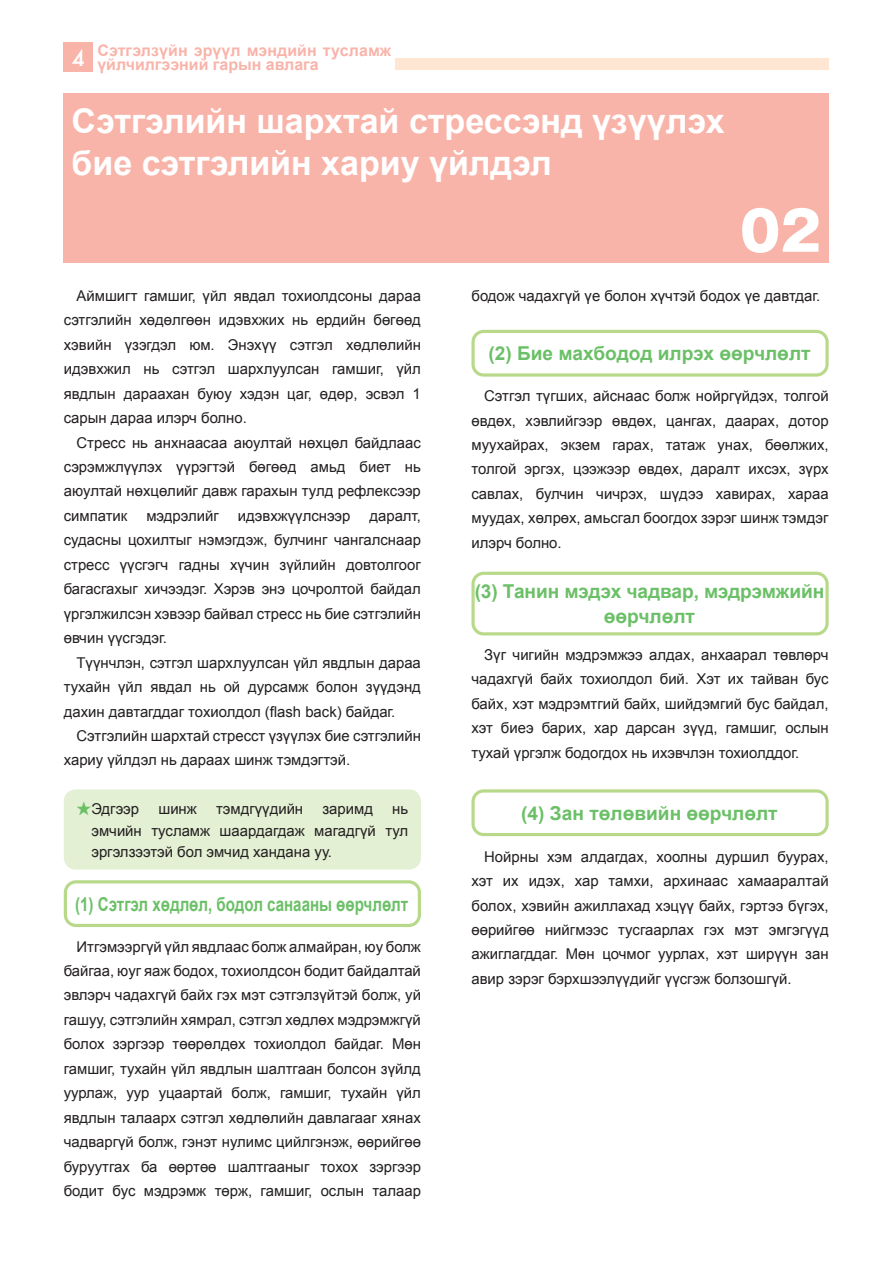
<style>
.page{position:relative;width:893px;height:1263px;background:#fff}
.page>*{position:absolute;margin:0;border:0;box-sizing:border-box;transform-origin:0 0}
.t1{font:800 53.1px "Gothic MB101 Pr 6 N";color:#fff}
.t2{font:700 34.05px/42.5px "Arial";color:#fff}
.t3{font:700 19.2px/24.5px "Arial";color:#6bc067;text-align:center}
.t4{font:700 19.2px "Arial";color:#6bc067;scale:.79 1}
.t5{font:700 15.9px/13.8px "Arial";color:#f9b4aa}
.t6{font:14.85px/24.5px "Arial";color:#231f20;text-align:justify}
.s1{font-family:"Futura";font-weight:500;font-size:21.3px;color:#fff}
.s2{font-family:"Gothic MB101 Pr 6 N";font-weight:300;color:#6bc067}
</style>
<div class="page">
<div style="left:64px;top:43px;width:29px;height:29px;background:#f9b4aa"></div>
<div style="left:395px;top:58px;width:434px;height:12px;background:#fee6d3"></div>
<div style="left:64px;top:94px;width:765px;height:169px;background:#f9b4aa"></div>
<div style="left:65px;top:791px;width:354px;height:77px;background:#e4f0d4;border-radius:11px"></div>
<div style="left:64px;top:789px;width:357px;height:81px;border:3px solid #e4f0d4;border-radius:11px"></div>
<div style="left:64px;top:880px;width:357px;height:47px;border:3px solid #b8d989;border-radius:11px"></div>
<div style="left:471px;top:330px;width:358px;height:47px;border:3px solid #b8d989;border-radius:11px"></div>
<div style="left:471px;top:572px;width:358px;height:63px;border:3px solid #b8d989;border-radius:11px"></div>
<div style="left:471px;top:789px;width:358px;height:47px;border:3px solid #b8d989;border-radius:11px"></div>
<p class="t5" style="left:97px;top:44px;width:295px;text-indent:-25px"><span class="s1">4</span> Сэтгэлзүйн эрүүл мэндийн тусламж үйлчилгээний гарын авлага</p>
<p class="t2" style="left:71px;top:100px;width:655px">Сэтгэлийн шархтай стрессэнд үзүүлэх бие сэтгэлийн хариу үйлдэл</p>
<p class="t1" style="left:740px;top:187px;width:82px">02</p>
<p class="t6" style="left:64px;top:284px;width:359px;text-indent:13px">Аймшигт гамшиг, үйл явдал тохиолдсоны дараа сэтгэлийн хөдөлгөөн идэвхжих нь ердийн бөгөөд хэвийн үзэгдэл юм. Энэхүү сэтгэл хөдлөлийн идэвхжил нь сэтгэл шархлуулсан гамшиг, үйл явдлын дараахан буюу хэдэн цаг, өдөр, эсвэл 1 сарын дараа илэрч болно.</p>
<p class="t6" style="left:64px;top:430px;width:359px;text-indent:13px">Стресс нь анхнаасаа аюултай нөхцөл байдлаас сэрэмжлүүлэх үүрэгтэй бөгөөд амьд биет нь аюултай нөхцөлийг давж гарахын тулд рефлексээр симпатик</p>
<p class="t6" style="left:146px;top:504px;width:74px">мэдрэлийг</p>
<p class="t6" style="left:238px;top:504px;width:114px">идэвхжүүлснээр</p>
<p class="t6" style="left:64px;top:504px;width:359px;text-indent:306px">даралт, судасны цохилтыг нэмэгдэж, булчинг чангалснаар стресс үүсгэгч гадны хүчин зүйлийн довтолгоог багасгахыг хичээдэг. Хэрэв энэ цочролтой байдал үргэлжилсэн хэвээр байвал стресс нь бие сэтгэлийн өвчин үүсгэдэг.</p>
<p class="t6" style="left:64px;top:650px;width:359px;text-indent:13px">Түүнчлэн, сэтгэл шархлуулсан үйл явдлын дараа тухайн үйл явдал нь ой дурсамж болон зүүдэнд дахин давтагддаг тохиолдол (flash back) байдаг.</p>
<p class="t6" style="left:64px;top:724px;width:359px;text-indent:13px">Сэтгэлийн шархтай стресст үзүүлэх бие сэтгэлийн хариу үйлдэл нь дараах шинж тэмдэгтэй.</p>
<p class="t6" style="left:77px;top:797px;width:64px"><span class="s2">★</span>Эдгээр</p>
<p class="t6" style="left:158px;top:797px;width:40px">шинж</p>
<p class="t6" style="left:216px;top:797px;width:89px">тэмдгүүдийн</p>
<p class="t6" style="left:322px;top:797px;width:52px">заримд</p>
<p class="t6" style="left:91px;top:798px;width:318px;line-height:21.3px;text-indent:301px">нь эмчийн тусламж шаардагдаж магадгүй тул эргэлзээтэй бол эмчид хандана уу.</p>
<p class="t4" style="left:75px;top:891px;width:423px">(1) Сэтгэл хөдлөл, бодол санааны өөрчлөлт</p>
<p class="t6" style="left:64px;top:934px;width:359px;text-indent:13px">Итгэмээргүй үйл явдлаас болж алмайран, юу болж байгаа, юуг яаж бодох, тохиолдсон бодит байдалтай эвлэрч чадахгүй байх гэх мэт сэтгэлзүйтэй болж, уй гашуу, сэтгэлийн хямрал, сэтгэл хөдлөх мэдрэмжгүй болох зэргээр төөрөлдөх тохиолдол байдаг. Мөн гамшиг, тухайн үйл явдлын шалтгаан болсон зүйлд уурлаж, уур уцаартай болж, гамшиг, тухайн үйл явдлын талаарх сэтгэл хөдлөлийн давлагааг хянах чадваргүй болж, гэнэт нулимс цийлгэнэж, өөрийгөө буруутгах ба өөртөө шалтгааныг тохох зэргээр бодит бус мэдрэмж төрж, гамшиг, ослын талаар</p>
<p class="t6" style="left:471px;top:283px;width:350px">бодож чадахгүй үе болон хүчтэй бодох үе давтдаг.</p>
<p class="t3" style="left:488px;top:342px;width:324px">(2) Бие махбодод илрэх өөрчлөлт</p>
<p class="t6" style="left:471px;top:384px;width:359px;text-indent:13px">Сэтгэл түгших, айснаас болж нойргүйдэх, толгой өвдөх, хэвлийгээр өвдөх, цангах, даарах, дотор муухайрах, экзем гарах, татаж унах, бөөлжих, толгой эргэх, цээжээр өвдөх, даралт ихсэх, зүрх савлах, булчин чичрэх, шүдээ хавирах, хараа муудах, хөлрөх, амьсгал боогдох зэрэг шинж тэмдэг илэрч болно.</p>
<p class="t3" style="left:475px;top:580px;width:351px">(3) Танин мэдэх чадвар, мэдрэмжийн өөрчлөлт</p>
<p class="t6" style="left:471px;top:643px;width:359px;text-indent:13px">Зүг чигийн мэдрэмжээ алдах, анхаарал төвлөрч чадахгүй байх тохиолдол бий. Хэт их тайван бус байх, хэт мэдрэмтгий байх, шийдэмгий бус байдал, хэт биеэ барих, хар дарсан зүүд, гамшиг, ослын тухай үргэлж бодогдох нь ихэвчлэн тохиолддог.</p>
<p class="t3" style="left:521px;top:801px;width:258px">(4) Зан төлөвийн өөрчлөлт</p>
<p class="t6" style="left:471px;top:844px;width:359px;text-indent:13px">Нойрны хэм алдагдах, хоолны дуршил буурах, хэт их идэх, хар тамхи, архинаас хамааралтай болох, хэвийн ажиллахад хэцүү байх, гэртээ бүгэх, өөрийгөө нийгмээс тусгаарлах гэх мэт эмгэгүүд ажиглагддаг. Mөн цочмог уурлах, хэт ширүүн зан авир зэрэг бэрхшээлүүдийг үүсгэж болзошгүй.</p>
</div>
